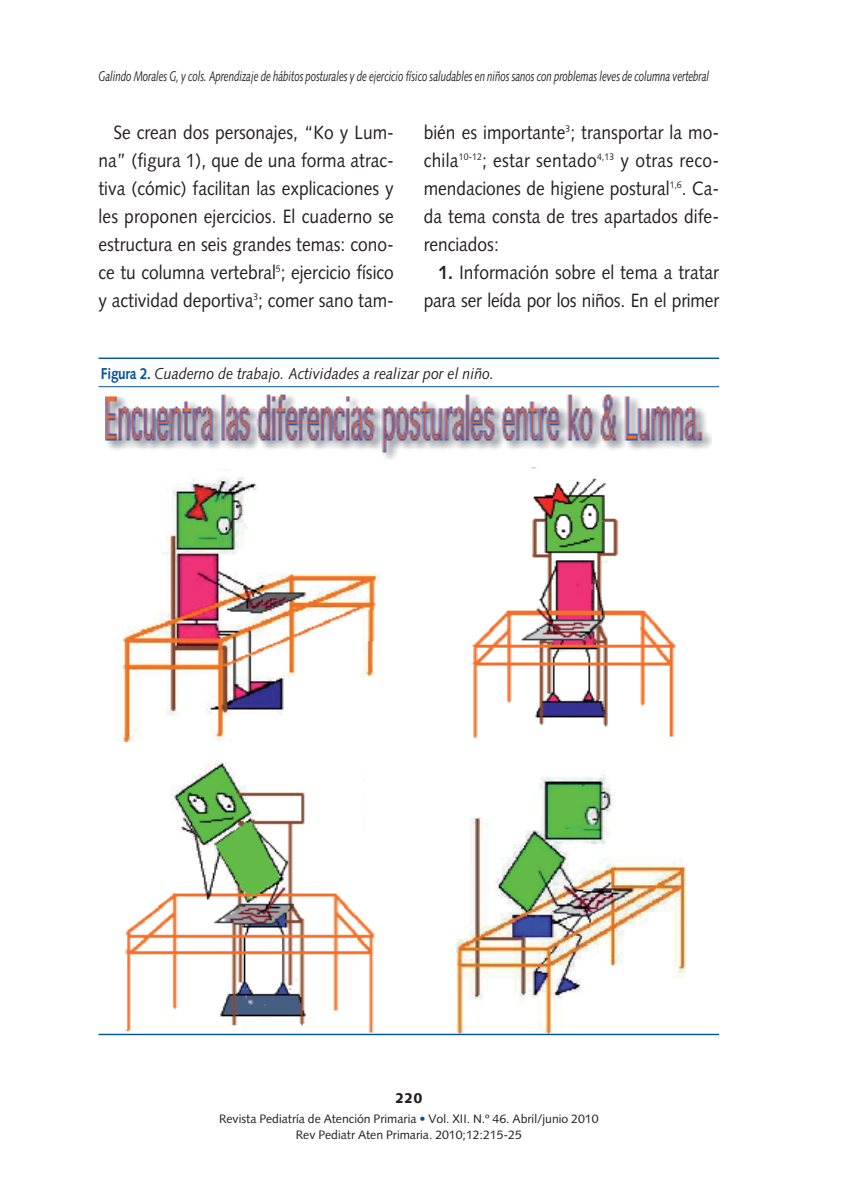
<style>
.page{position:relative;width:844px;height:1191px;background:#fff}
.page>*{position:absolute;margin:0;border:0;box-sizing:border-box;transform-origin:0 0}
.t1{font:19.25px/28px "Syntax";color:#231f20;text-align:justify;scale:.9 1}
.t2{font:italic 15.75px "Syntax";color:#231f20;scale:.9 1}
.t3{font:italic 14px "Syntax";letter-spacing:-.01em;color:#231f20;scale:.7 1}
.t4{font:900 14px "Syntax";color:#231f20}
.t5{font:12.25px/15.8px "Syntax";color:#231f20;text-align:center}
.s1{font-weight:700}
.s2{font-weight:700;font-style:normal;color:#00529f}
.s3{color:#00529f}
</style>
<div class="page">
<img style="left:106px;top:394px;width:605px;height:65px">
<hr style="left:98px;top:357px;width:621px;height:2px;background:#00529f">
<hr style="left:98px;top:386px;width:621px;height:1px;background:#00529f">
<img style="left:117px;top:470px;width:262px;height:273px">
<img style="left:125px;top:762px;width:251px;height:271px">
<img style="left:471px;top:467px;width:205px;height:272px">
<img style="left:456px;top:774px;width:230px;height:259px">
<hr style="left:98px;top:1033px;width:621px;height:2px;background:#00529f">
<p class="t3" style="left:98px;top:70px;width:873px">Galindo Morales G, y cols. Aprendizaje de hábitos posturales y de ejercicio físico saludables en niños sanos con problemas leves de columna vertebral</p>
<p class="t1" style="left:98px;top:120px;width:329px;text-indent:15px">Se crean dos personajes, “Ko y Lum&shy;na” (figura 1), que de una forma atrac&shy;tiva (cómic) facilitan las explicaciones y les proponen ejercicios. El cuaderno se estructura en seis grandes temas: cono&shy;ce tu columna vertebral<sup>5</sup>; ejercicio físico y actividad deportiva<sup>3</sup>; comer sano tam-</p>
<p class="t1" style="left:423px;top:120px;width:329px">bién es importante<sup>3</sup>; transportar la mo&shy;chila<sup>10-12</sup>; estar sentado<sup>4,13</sup> y otras reco&shy;mendaciones de higiene postural<sup>1,6</sup>. Ca&shy;da tema consta de tres apartados dife&shy;renciados:</p>
<p class="t1" style="left:423px;top:260px;width:329px;text-align:right"><span class="s1">1.</span> Información sobre el tema a tratar para ser leída por los niños. En el primer</p>
<p class="t2" style="left:101px;top:367px;width:438px"><span class="s2">Figura 2.</span> Cuaderno de trabajo. Actividades a realizar por el niño.</p>
<p class="t4" style="left:395px;top:1092px;width:29px">220</p>
<p class="t5" style="left:219px;top:1112px;width:381px">Revista Pediatría de Atención Primaria <span class="s3">•</span> Vol. XII. N.º 46. Abril/junio 2010<br>Rev Pediatr Aten Primaria. 2010;12:215-25</p>
</div>
